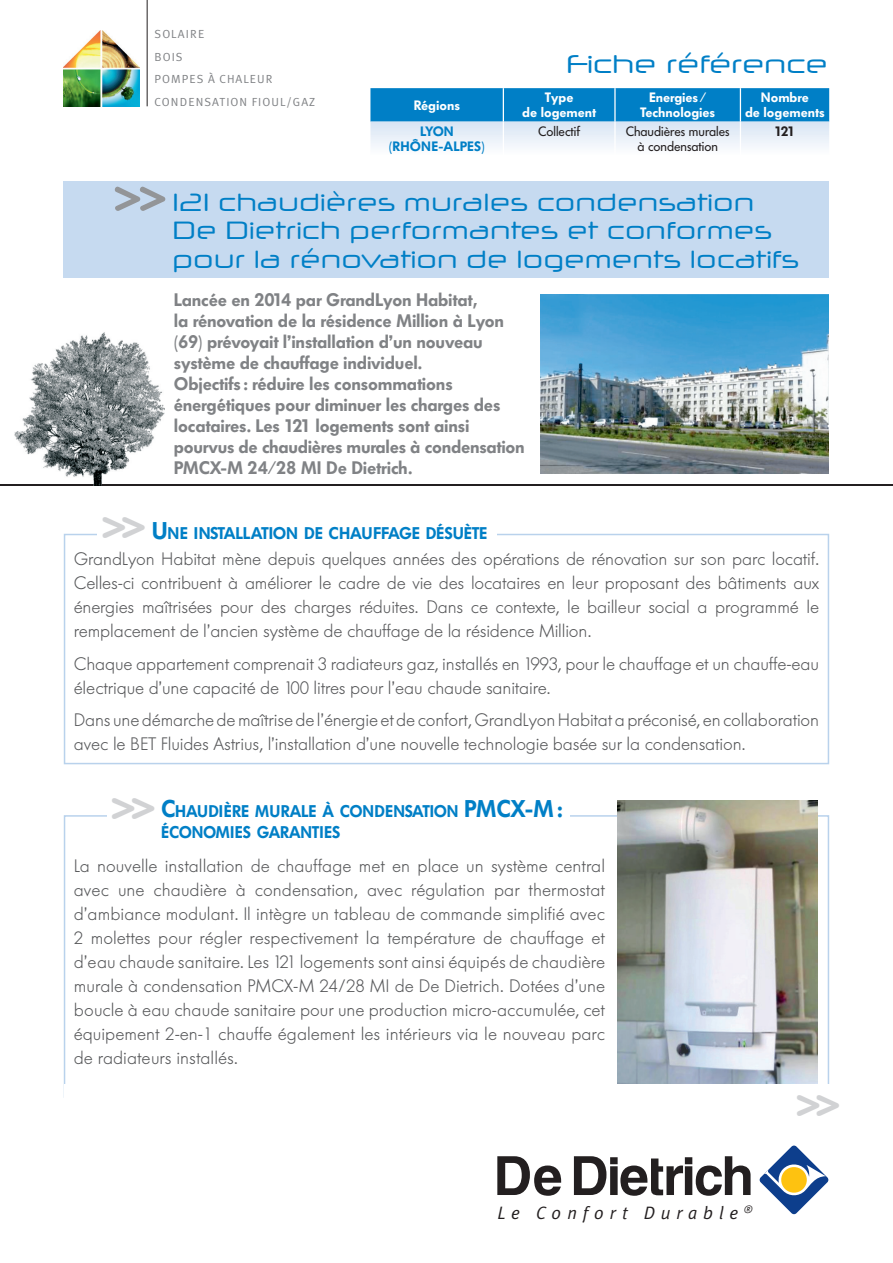
<style>
.page{position:relative;width:893px;height:1263px;background:#fff}
.page>*{position:absolute;margin:0;border:0;box-sizing:border-box;transform-origin:0 0}
.t1{font:900 40.5px "Helvetica Rounded";color:#d1d2d4}
.t2{font:25.5px "Neuropol X Free";letter-spacing:-.04em;color:#007fc6}
.t3{font:24.75px/28.5px "Neuropol X Free";letter-spacing:-.025em;color:#007fc6;scale:.95 1}
.t4{font:300 18px/24px "Futura BQ";letter-spacing:-.01em;color:#57585a;text-align:justify}
.t5{font:600 18px/21px "Futura BQ";letter-spacing:-.01em;color:#808285}
.t6{font:italic 18px "Meta Plus Normal";letter-spacing:.33em;color:#231f20}
.t7{font:600 16.8px/21px "Futura BQ";letter-spacing:-.015em;color:#007fc6;scale:.95 1}
.t8{font:600 16.8px "Futura BQ";letter-spacing:-.015em;color:#007fc6}
.t9{font:600 13.5px/15px "Futura BQ";color:#fff;text-align:center}
.t10{font:13.5px/15px "Futura BQ";color:#231f20;text-align:center}
.t11{font:600 13.5px/15px "Futura BQ";color:#007fc6;text-align:center}
.t12{font:600 13.5px "Futura BQ";color:#231f20}
.t13{font:11.7px/22.6px "Meta Plus Normal Caps";letter-spacing:.08em;color:#808285}
.s1{font-family:"Helvetica Rounded";font-weight:900;font-size:40.5px;color:#d1d2d4}
.s2{font-size:24px}
</style>
<div class="page">
<div style="left:64px;top:181px;width:765px;height:96px;background:#c6daf0"></div>
<img style="left:64px;top:31px;width:75px;height:75px">
<hr style="left:147px;top:0;width:1px;height:106px;background:#231f20">
<svg style="left:759px;top:1145px;width:70px;height:70px"></svg>
<svg style="left:497px;top:1156px;width:64px;height:40px"></svg>
<svg style="left:574px;top:1156px;width:176px;height:40px"></svg>
<svg style="left:115px;top:187px;width:50px;height:24px"></svg>
<div style="left:64px;top:534px;width:765px;height:230px;border:2px solid #b9d2ec"></div>
<div style="left:97px;top:499px;width:400px;height:41px;background:#fff"></div>
<hr style="left:0;top:484px;width:893px;height:2px;background:#231f20">
<svg style="left:370px;top:88px;width:459px;height:59px;background:#64afdb"></svg>
<hr style="left:503px;top:88px;width:1px;height:34px;background:#fff">
<hr style="left:614px;top:88px;width:2px;height:34px;background:#fff">
<hr style="left:740px;top:88px;width:1px;height:34px;background:#fff">
<hr style="left:503px;top:122px;width:1px;height:33px;background:#fff">
<hr style="left:614px;top:122px;width:2px;height:33px;background:#fff">
<hr style="left:740px;top:122px;width:1px;height:33px;background:#fff">
<img style="left:14px;top:332px;width:151px;height:153px">
<img style="left:540px;top:295px;width:288px;height:178px">
<img style="left:618px;top:801px;width:200px;height:282px">
<p class="t13" style="left:155px;top:23px;width:162px">SOLAIRE<br>BOIS<br>POMPES À CHALEUR<br>CONDENSATION FIOUL/GAZ</p>
<h2 class="t2" style="left:566px;top:48px;width:264px">Fiche référence</h2>
<p class="t9" style="left:414px;top:98px;width:48px">Régions</p>
<p class="t9" style="left:522px;top:90px;width:75px">Type<br>de logement</p>
<p class="t9" style="left:640px;top:90px;width:77px">Energies /<br>Technologies</p>
<p class="t9" style="left:745px;top:90px;width:81px">Nombre<br>de logements</p>
<p class="t11" style="left:389px;top:124px;width:97px">LYON (RHÔNE-ALPES)</p>
<p class="t10" style="left:538px;top:124px;width:44px">Collectif</p>
<p class="t10" style="left:626px;top:124px;width:106px">Chaudières murales à condensation</p>
<p class="t12" style="left:774px;top:123px;width:22px">121</p>
<h3 class="t3" style="left:173px;top:187px;width:662px">121 chaudières murales condensation<br>De Dietrich performantes et conformes pour la rénovation de logements locatifs</h3>
<p class="t5" style="left:174px;top:290px;width:352px">Lancée en 2014 par GrandLyon Habitat,<br>la rénovation de la résidence Million à Lyon (69) prévoyait l’installation d’un nouveau système de chauffage individuel.<br>Objectifs : réduire les consommations énergétiques pour diminuer les charges des locataires. Les 121 logements sont ainsi pourvus de chaudières murales à condensation PMCX-M 24/28 MI De Dietrich.</p>
<p class="t8" style="left:102px;top:523px;width:387px"><span class="s1">&gt;&gt;</span> <span class="s2">U</span>NE INSTALLATION DE CHAUFFAGE DÉSUÈTE</p>
<p class="t4" style="left:74px;top:547px;width:747px">GrandLyon Habitat mène depuis quelques années des opérations de rénovation sur son parc locatif.<br>Celles-ci contribuent à améliorer le cadre de vie des locataires en leur proposant des bâtiments aux énergies maîtrisées pour des charges réduites. Dans ce contexte, le bailleur social a programmé le remplacement de l’ancien système de chauffage de la résidence Million.</p>
<p class="t4" style="left:74px;top:651px;width:747px">Chaque appartement comprenait 3 radiateurs gaz, installés en 1993, pour le chauffage et un chauffe-eau électrique d’une capacité de 100 litres pour l’eau chaude sanitaire.</p>
<p class="t4" style="left:74px;top:708px;width:747px">Dans une démarche de maîtrise de l’énergie et de confort, GrandLyon Habitat a préconisé, en collaboration avec le BET Fluides Astrius, l’installation d’une nouvelle technologie basée sur la condensation.</p>
<p class="t7" style="left:161px;top:801px;width:424px;text-indent:-50px"><span class="s1">&gt;&gt;</span> <span class="s2">C</span>HAUDIÈRE MURALE À CONDENSATION <span class="s2">PMCX-M :<br></span>ÉCONOMIES GARANTIES</p>
<p class="t4" style="left:74px;top:854px;width:533px">La nouvelle installation de chauffage met en place un système central avec une chaudière à condensation, avec régulation par thermostat d’ambiance modulant. Il intègre un tableau de commande simplifié avec 2 molettes pour régler respectivement la température de chauffage et d’eau chaude sanitaire. Les 121 logements sont ainsi équipés de chaudière murale à condensation PMCX-M 24/28 MI de De Dietrich. Dotées d’une boucle à eau chaude sanitaire pour une production micro-accumulée, cet équipement 2-en-1 chauffe également les intérieurs via le nouveau parc de radiateurs installés.</p>
<p class="t6" style="left:497px;top:1202px;width:257px">Le Confort Durable <sup>®</sup></p>
<h1 class="t1" style="left:796px;top:1077px;width:46px">&gt;&gt;</h1>
</div>
